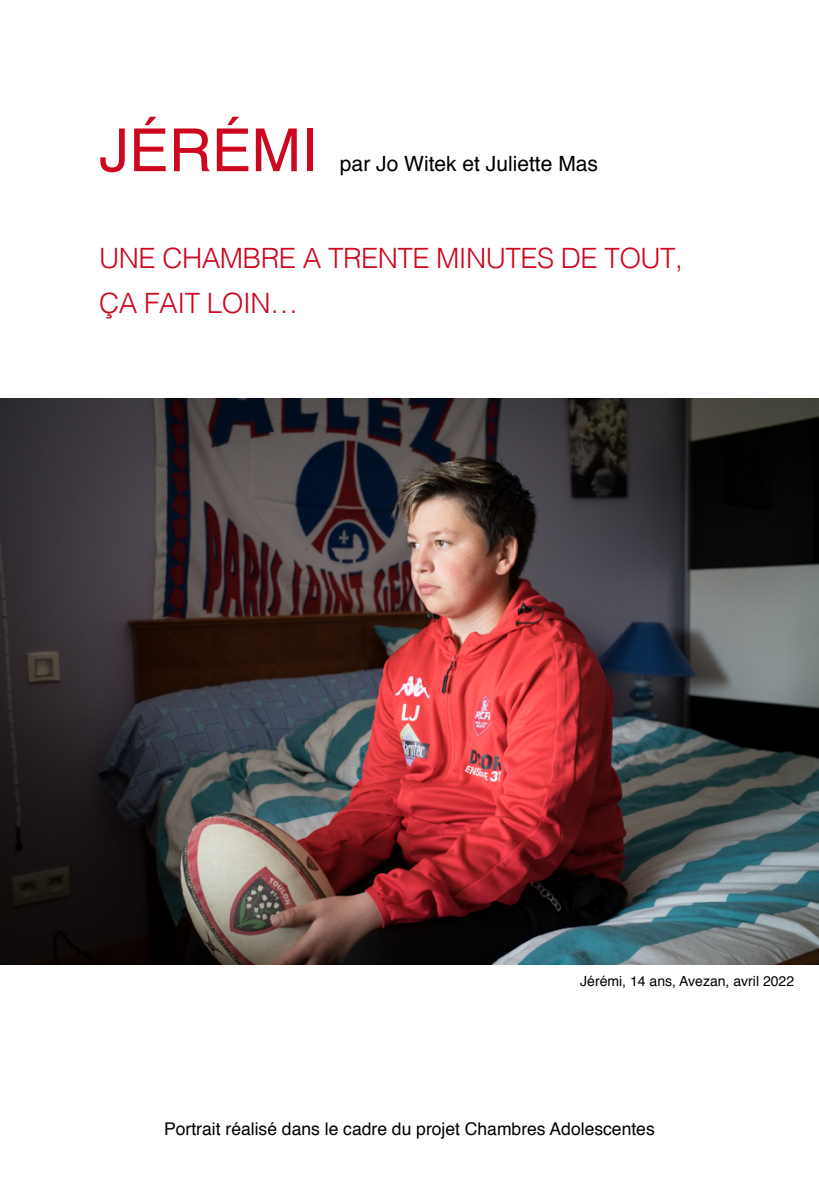
<style>
.page{position:relative;width:819px;height:1191px;background:#fff}
.page>*{position:absolute;margin:0;border:0;box-sizing:border-box;transform-origin:0 0}
.t1{font:59.5px "Helvetica";color:#cd071e}
.t2{font:300 28px/45.5px "Helvetica";letter-spacing:-.02em;color:#cd071e}
.t3{font:21px "Helvetica";color:#000}
.t4{font:17.5px "Helvetica";color:#000}
.t5{font:14px "Helvetica";color:#000}
</style>
<div class="page">
<img style="left:0;top:399px;width:819px;height:565px">
<h1 class="t1" style="left:99px;top:125px;width:220px">JÉRÉMI</h1>
<p class="t3" style="left:340px;top:155px;width:259px">par Jo Witek et Juliette Mas</p>
<h2 class="t2" style="left:99px;top:237px;width:585px">UNE CHAMBRE A TRENTE MINUTES DE TOUT,<br>ÇA FAIT LOIN…</h2>
<p class="t5" style="left:580px;top:974px;width:215px">Jérémi, 14 ans, Avezan, avril 2022</p>
<p class="t4" style="left:164px;top:1121px;width:492px">Portrait réalisé dans le cadre du projet Chambres Adolescentes</p>
</div>
